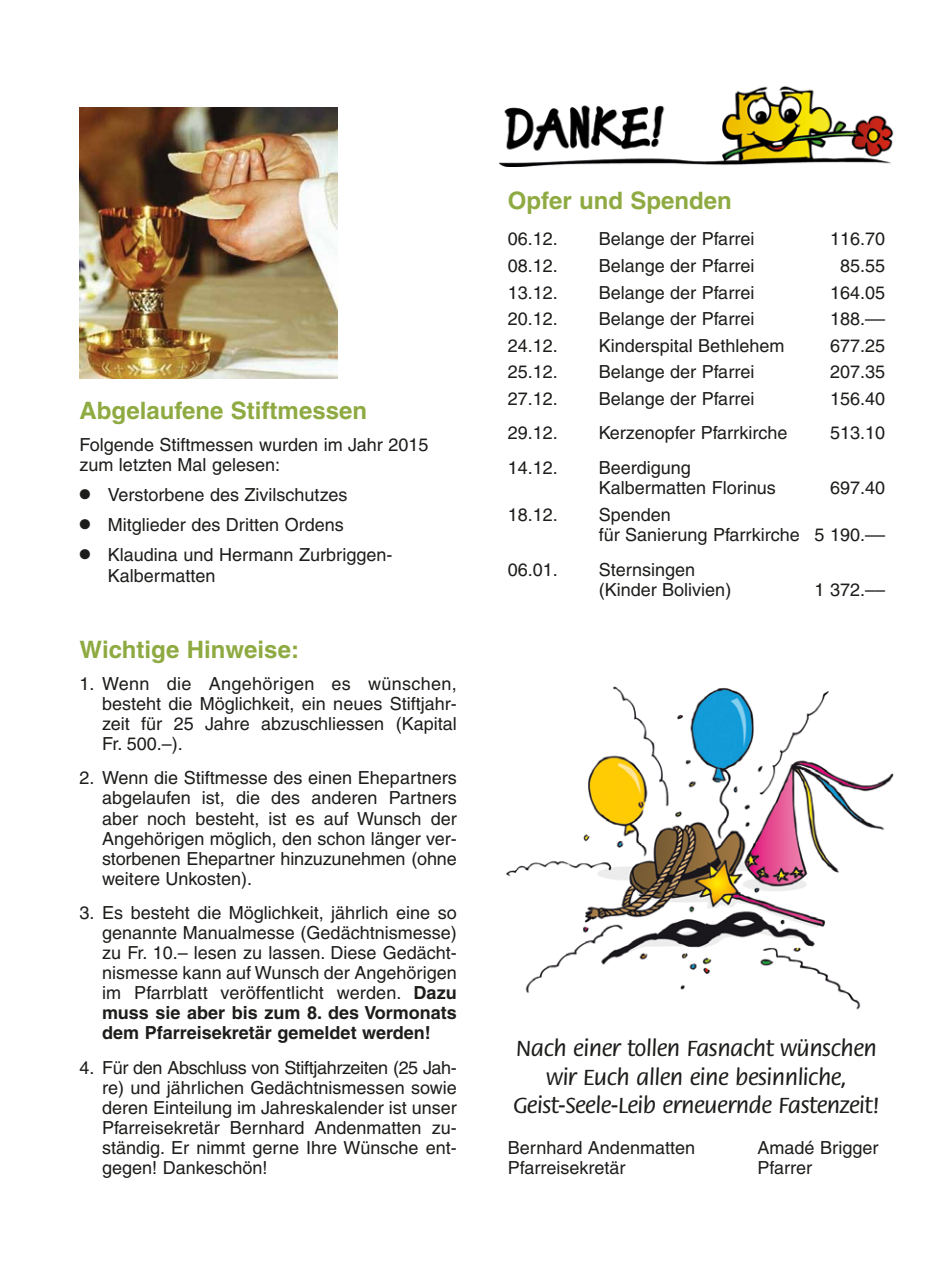
<style>
.page{position:relative;width:942px;height:1276px;background:#fff}
.page>*{position:absolute;margin:0;border:0;box-sizing:border-box;transform-origin:0 0}
.t1{font:500 24px/28.2px "Flora";letter-spacing:-.02em;color:#1d1d1b;text-align:center}
.t2{font:700 24px "Helvetica";color:#8eaa41}
.t3{font:18px/20px "Helvetica";color:#1d1d1b}
.s1{font-weight:700}
</style>
<div class="page">
<img style="left:499px;top:86px;width:395px;height:80px">
<img style="left:79px;top:108px;width:258px;height:271px">
<img style="left:506px;top:686px;width:388px;height:324px">
<h1 class="t2" style="left:79px;top:396px;width:289px">Abgelaufene Stiftmessen</h1>
<p class="t3" style="left:79px;top:434px;width:350px">Folgende Stiftmessen wurden im Jahr 2015 zum letzten Mal gelesen:</p>
<p class="t3" style="left:108px;top:480px;width:286px;line-height:30.2px">Verstorbene des Zivilschutzes<br>Mitglieder des Dritten Ordens<br>Klaudina und Hermann Zurbriggen-</p>
<p class="t3" style="left:108px;top:565px;width:109px">Kalbermatten</p>
<h1 class="t2" style="left:79px;top:635px;width:221px">Wichtige Hinweise:</h1>
<p class="t3" style="left:102px;top:673px;width:356px;text-align:justify;text-indent:-23px">1. Wenn die Angehörigen es wünschen, besteht die Möglichkeit, ein neues Stiftjahr&shy;zeit für 25 Jahre abzuschliessen (Kapital Fr. 500.–).</p>
<p class="t3" style="left:102px;top:768px;width:356px;text-align:justify;text-indent:-23px">2. Wenn die Stiftmesse des einen Ehepartners abgelaufen ist, die des anderen Partners aber noch besteht, ist es auf Wunsch der Angehörigen möglich, den schon länger ver&shy;storbenen Ehepartner hinzuzunehmen (ohne weitere Unkosten).</p>
<p class="t3" style="left:102px;top:902px;width:356px;text-align:justify;text-indent:-23px">3. Es besteht die Möglichkeit, jährlich eine so genannte Manualmesse (Gedächtnismesse) zu Fr. 10.– lesen zu lassen. Diese Gedächt&shy;nismesse kann auf Wunsch der Angehörigen im Pfarrblatt veröffentlicht werden. <span class="s1">Dazu muss sie aber bis zum 8. des Vormonats dem Pfarreisekretär gemeldet werden!</span></p>
<p class="t3" style="left:102px;top:1057px;width:356px;text-align:justify;text-indent:-23px">4. Für den Abschluss von Stiftjahrzeiten (25 Jah&shy;re) und jährlichen Gedächtnismessen sowie deren Einteilung im Jahreskalender ist unser Pfarreisekretär Bernhard Andenmatten zu - ständig. Er nimmt gerne Ihre Wünsche ent&shy;gegen! Dankeschön!</p>
<h1 class="t2" style="left:507px;top:186px;width:225px">Opfer und Spenden</h1>
<p class="t3" style="left:507px;top:229px;width:52px">06.12.</p>
<p class="t3" style="left:598px;top:229px;width:157px">Belange der Pfarrei</p>
<p class="t3" style="left:829px;top:229px;width:57px">116.70</p>
<p class="t3" style="left:507px;top:256px;width:52px">08.12.</p>
<p class="t3" style="left:598px;top:256px;width:157px">Belange der Pfarrei</p>
<p class="t3" style="left:839px;top:256px;width:47px">85.55</p>
<p class="t3" style="left:507px;top:282px;width:52px">13.12.</p>
<p class="t3" style="left:598px;top:282px;width:157px">Belange der Pfarrei</p>
<p class="t3" style="left:829px;top:282px;width:57px">164.05</p>
<p class="t3" style="left:507px;top:309px;width:52px">20.12.</p>
<p class="t3" style="left:598px;top:309px;width:157px">Belange der Pfarrei</p>
<p class="t3" style="left:829px;top:309px;width:57px">188.––</p>
<p class="t3" style="left:507px;top:335px;width:52px">24.12.</p>
<p class="t3" style="left:598px;top:335px;width:187px">Kinderspital Bethlehem</p>
<p class="t3" style="left:829px;top:335px;width:57px">677.25</p>
<p class="t3" style="left:507px;top:362px;width:52px">25.12.</p>
<p class="t3" style="left:598px;top:362px;width:157px">Belange der Pfarrei</p>
<p class="t3" style="left:829px;top:362px;width:57px">207.35</p>
<p class="t3" style="left:507px;top:388px;width:52px">27.12.</p>
<p class="t3" style="left:598px;top:388px;width:157px">Belange der Pfarrei</p>
<p class="t3" style="left:829px;top:388px;width:57px">156.40</p>
<p class="t3" style="left:507px;top:423px;width:52px">29.12.</p>
<p class="t3" style="left:598px;top:423px;width:190px">Kerzenopfer Pfarrkirche</p>
<p class="t3" style="left:829px;top:423px;width:57px">513.10</p>
<p class="t3" style="left:507px;top:458px;width:52px">14.12.</p>
<p class="t3" style="left:598px;top:457px;width:179px">Beerdigung<br>Kalbermatten Florinus</p>
<p class="t3" style="left:829px;top:478px;width:57px">697.40</p>
<p class="t3" style="left:507px;top:504px;width:52px">18.12.</p>
<p class="t3" style="left:598px;top:504px;width:288px">Spenden<br>für Sanierung Pfarrkirche 5 190.––</p>
<p class="t3" style="left:507px;top:559px;width:52px">06.01.</p>
<p class="t3" style="left:598px;top:559px;width:134px">Sternsingen (Kinder Bolivien)</p>
<p class="t3" style="left:814px;top:580px;width:72px">1 372.––</p>
<h1 class="t1" style="left:513px;top:1035px;width:368px">Nach einer tollen Fasnacht wünschen wir Euch allen eine besinnliche,<br>Geist-Seele-Leib erneuernde Fastenzeit!</h1>
<p class="t3" style="left:507px;top:1137px;width:189px">Bernhard Andenmatten</p>
<p class="t3" style="left:757px;top:1137px;width:122px">Amadé Brigger</p>
<p class="t3" style="left:507px;top:1157px;width:119px">Pfarreisekretär</p>
<p class="t3" style="left:757px;top:1157px;width:56px">Pfarrer</p>
</div>
